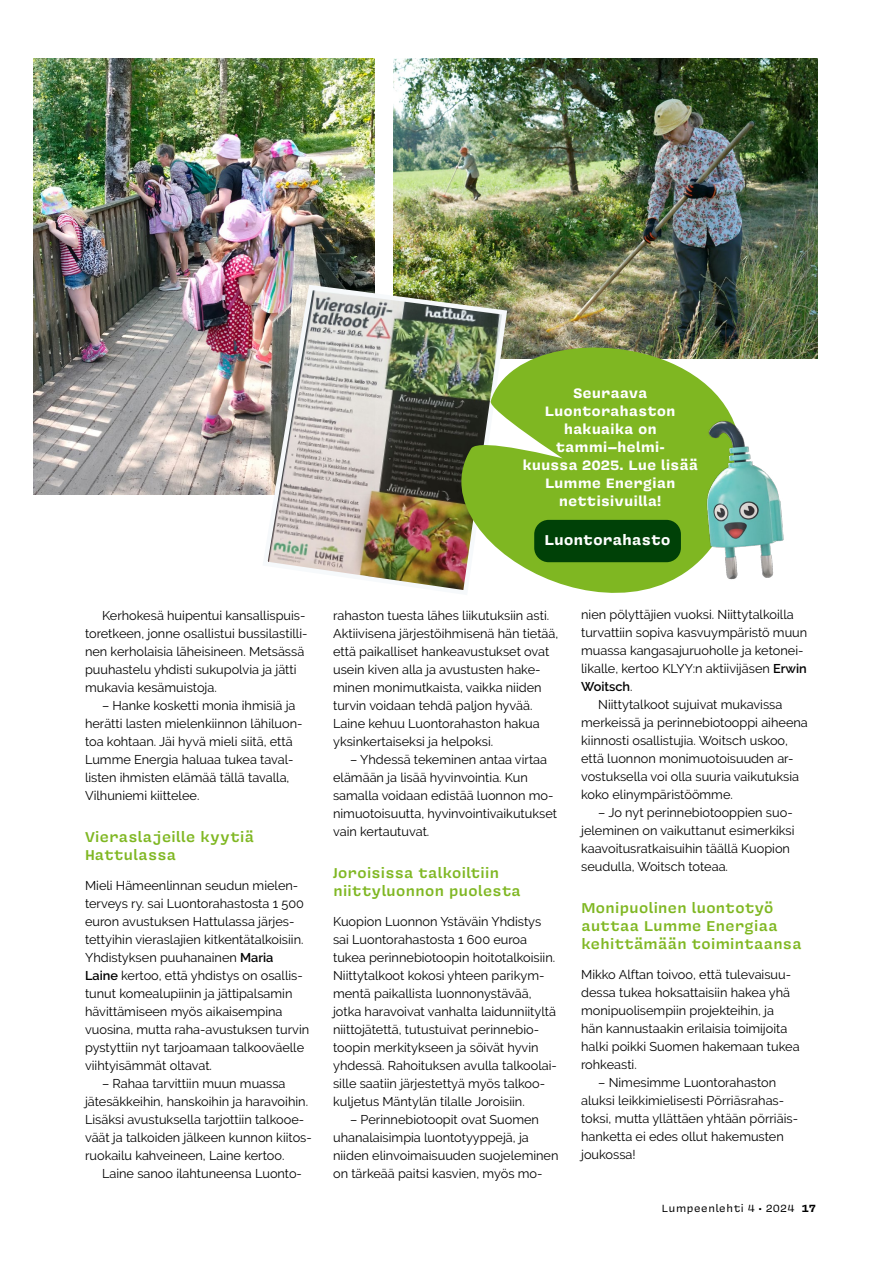
<style>
.page{position:relative;width:893px;height:1263px;background:#fff}
.page>*{position:absolute;margin:0;border:0;box-sizing:border-box;transform-origin:0 0}
.t1{font:600 16.5px/18px "Covik Sans Mono";letter-spacing:-.015em;color:#7fb722}
.t2{font:700 16.5px "Covik Sans Mono";letter-spacing:-.01em;color:#fff}
.t3{font:700 15.75px/18px "Covik Sans Mono";letter-spacing:-.01em;color:#fff;text-align:center}
.t4{font:12.75px/18px "Raleway";color:#000}
.t5{font:600 12.75px "Raleway";color:#000}
.t6{font:12px "Covik Sans Mono";color:#000}
.s1{font-weight:600}
.s2{font-weight:400}
.s3{font-weight:700}
</style>
<div class="page">
<img style="left:34px;top:59px;width:340px;height:435px">
<img style="left:394px;top:59px;width:423px;height:299px">
<img style="left:260px;top:282px;width:250px;height:300px">
<img style="left:408px;top:333px;width:342px;height:260px">
<div style="left:534px;top:520px;width:147px;height:42px;background:#004107;border-radius:14px"></div>
<img style="left:683px;top:409px;width:101px;height:183px">
<p class="t3" style="left:522px;top:383px;width:177px">Seuraava<br>Luontorahaston hakuaika on tammi–helmi-<br>kuussa 2025. Lue lisää<br>Lumme Energian nettisivuilla!</p>
<p class="t2" style="left:544px;top:527px;width:128px">Luontorahasto</p>
<p class="t4" style="left:85px;top:606px;width:224px;text-indent:17px">Kerhokesä huipentui kansallispuis&shy;toretkeen, jonne osallistui bussilastilli&shy;nen kerholaisia läheisineen. Metsässä puuhastelu yhdisti sukupolvia ja jätti mukavia kesämuistoja.</p>
<p class="t4" style="left:85px;top:697px;width:219px;text-indent:17px">– Hanke kosketti monia ihmisiä ja herätti lasten mielenkiinnon lähiluon&shy;toa kohtaan. Jäi hyvä mieli siitä, että Lumme Energia haluaa tukea taval&shy;listen ihmisten elämää tällä tavalla, Vilhuniemi kiittelee.</p>
<p class="t1" style="left:85px;top:827px;width:171px">Vieraslajeille kyytiä<br>Hattulassa</p>
<p class="t4" style="left:85px;top:876px;width:226px">Mieli Hämeenlinnan seudun mielen&shy;terveys ry. sai Luontorahastosta 1 500 euron avustuksen Hattulassa järjes&shy;tettyihin vieraslajien kitkentätalkoisiin.<br>Yhdistyksen puuhanainen <span class="s1">Maria Laine</span> kertoo, että yhdistys on osallis&shy;tunut komealupiinin ja jättipalsamin hävittämiseen myös aikaisempina vuosina, mutta raha-avustuksen turvin pystyttiin nyt tarjoamaan talkooväelle viihtyisämmät oltavat.</p>
<p class="t4" style="left:85px;top:1074px;width:228px;text-indent:17px">– Rahaa tarvittiin muun muassa jätesäkkeihin, hanskoihin ja haravoihin.<br>Lisäksi avustuksella tarjottiin talkooe&shy;väät ja talkoiden jälkeen kunnon kiitos&shy;ruokailu kahveineen, Laine kertoo.</p>
<p class="t4" style="left:102px;top:1164px;width:201px">Laine sanoo ilahtuneensa Luonto-</p>
<p class="t4" style="left:333px;top:607px;width:227px">rahaston tuesta lähes liikutuksiin asti.<br>Aktiivisena järjestöihmisenä hän tietää, että paikalliset hankeavustukset ovat usein kiven alla ja avustusten hake&shy;minen monimutkaista, vaikka niiden turvin voidaan tehdä paljon hyvää.<br>Laine kehuu Luontorahaston hakua yksinkertaiseksi ja helpoksi.</p>
<p class="t4" style="left:333px;top:751px;width:226px;text-indent:17px">– Yhdessä tekeminen antaa virtaa elämään ja lisää hyvinvointia. Kun samalla voidaan edistää luonnon mo&shy;nimuotoisuutta, hyvinvointivaikutukset vain kertautuvat.</p>
<p class="t1" style="left:333px;top:863px;width:190px">Joroisissa talkoiltiin niittyluonnon puolesta</p>
<p class="t4" style="left:333px;top:912px;width:225px">Kuopion Luonnon Ystäväin Yhdistys sai Luontorahastosta 1 600 euroa tukea perinnebiotoopin hoitotalkoisiin.<br>Niittytalkoot kokosi yhteen parikym&shy;mentä paikallista luonnonystävää, jotka haravoivat vanhalta laidunniityltä niittojätettä, tutustuivat perinnebio&shy;toopin merkitykseen ja söivät hyvin yhdessä. Rahoituksen avulla talkoolai&shy;sille saatiin järjestettyä myös talkoo&shy;kuljetus Mäntylän tilalle Joroisiin.</p>
<p class="t4" style="left:333px;top:1110px;width:227px;text-indent:17px">– Perinnebiotoopit ovat Suomen uhanalaisimpia luontotyyppejä, ja niiden elinvoimaisuuden suojeleminen on tärkeää paitsi kasvien, myös mo-</p>
<p class="t4" style="left:581px;top:605px;width:214px">nien pölyttäjien vuoksi. Niittytalkoilla</p>
<p class="t4" style="left:581px;top:623px;width:228px">turvattiin sopiva kasvuympäristö muun</p>
<p class="t4" style="left:581px;top:641px;width:224px">muassa kangasajuruoholle ja ketonei-</p>
<p class="t4" style="left:581px;top:659px;width:227px">likalle, kertoo KLYY:n aktiivijäsen <span class="s1">Erwin</span></p>
<p class="t5" style="left:581px;top:679px;width:53px">Woitsch<span class="s2">.</span></p>
<p class="t4" style="left:598px;top:695px;width:186px">Niittytalkoot sujuivat mukavissa</p>
<p class="t4" style="left:581px;top:713px;width:228px">merkeissä ja perinnebiotooppi aiheena</p>
<p class="t4" style="left:581px;top:731px;width:208px">kiinnosti osallistujia. Woitsch uskoo,</p>
<p class="t4" style="left:581px;top:749px;width:214px">että luonnon monimuotoisuuden ar-</p>
<p class="t4" style="left:581px;top:768px;width:220px">vostuksella voi olla suuria vaikutuksia</p>
<p class="t4" style="left:581px;top:786px;width:153px">koko elinympäristöömme.</p>
<p class="t4" style="left:581px;top:804px;width:215px;text-indent:17px">– Jo nyt perinnebiotooppien suo&shy;jeleminen on vaikuttanut esimerkiksi kaavoitusratkaisuihin täällä Kuopion seudulla, Woitsch toteaa.</p>
<p class="t1" style="left:581px;top:898px;width:222px">Monipuolinen luontotyö auttaa Lumme Energiaa kehittämään toimintaansa</p>
<p class="t4" style="left:581px;top:965px;width:220px">Mikko Alftan toivoo, että tulevaisuu&shy;dessa tukea hoksattaisiin hakea yhä monipuolisempiin projekteihin, ja<br>hän kannustaakin erilaisia toimijoita halki poikki Suomen hakemaan tukea rohkeasti.</p>
<p class="t4" style="left:581px;top:1073px;width:218px;text-indent:17px">– Nimesimme Luontorahaston aluksi leikkimielisesti Pörriäsrahas&shy;toksi, mutta yllättäen yhtään pörriäis&shy;hanketta ei edes ollut hakemusten joukossa!</p>
<p class="t6" style="left:661px;top:1199px;width:156px">Lumpeenlehti 4 • 2024 <span class="s3">17</span></p>
</div>
